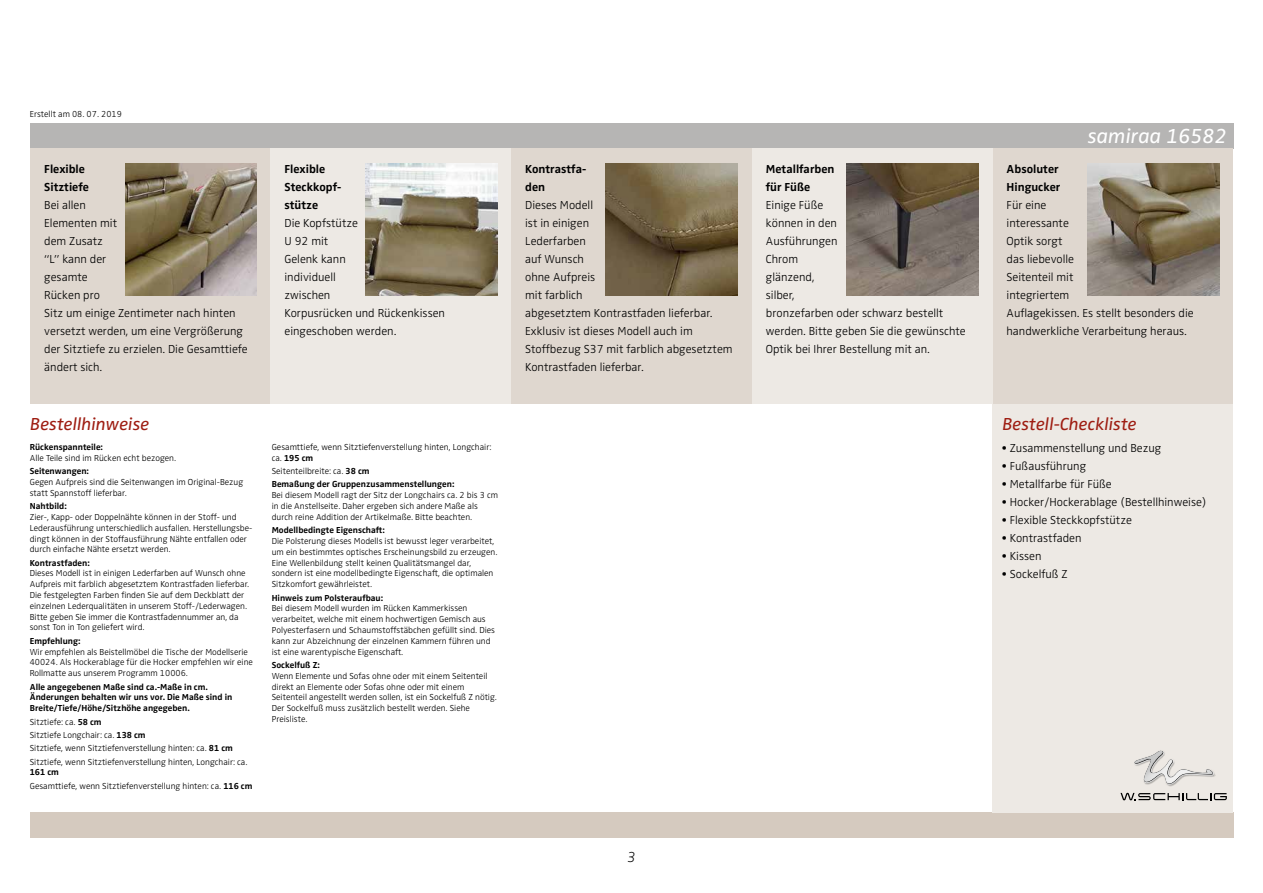
<style>
.page{position:relative;width:1263px;height:893px;background:#fff}
.page>*{position:absolute;margin:0;border:0;box-sizing:border-box;transform-origin:0 0}
.t1{font:italic 21px "Zwo Pro";color:#fff}
.t2{font:italic 18px "Zwo Pro";color:#9e1d12}
.t3{font:italic 300 expanded 15px "Zwo Pro";color:#000}
.t4{font:300 12px/18px "Zwo Pro";color:#000}
.t5{font:700 12px/18px "Zwo Pro";color:#000}
.t6{font:300 9px/10.8px "Zwo Pro";color:#000}
.t7{font:700 9px/10.8px "Zwo Pro";color:#000}
.s1{font-weight:700}
.s2{font-weight:300}
</style>
<div class="page">
<div style="left:30px;top:123px;width:1203px;height:26px;background:#b6b5b4"></div>
<div style="left:30px;top:812px;width:1203px;height:26px;background:#d5cabf"></div>
<div style="left:30px;top:149px;width:240px;height:255px;background:#dfd7cf"></div>
<div style="left:992px;top:404px;width:241px;height:408px;background:#ede9e4"></div>
<div style="left:992px;top:149px;width:241px;height:255px;background:#dfd7cf"></div>
<div style="left:752px;top:149px;width:240px;height:255px;background:#ede9e4"></div>
<div style="left:511px;top:149px;width:241px;height:255px;background:#dfd7cf"></div>
<div style="left:270px;top:149px;width:241px;height:255px;background:#ede9e4"></div>
<img style="left:125px;top:164px;width:132px;height:132px">
<img style="left:365px;top:164px;width:132px;height:132px">
<img style="left:606px;top:164px;width:132px;height:132px">
<img style="left:847px;top:164px;width:131px;height:132px">
<img style="left:1087px;top:164px;width:132px;height:132px">
<svg style="left:1146px;top:750px;width:69px;height:35px"></svg>
<img style="left:1134px;top:751px;width:79px;height:33px">
<svg style="left:1120px;top:793px;width:107px;height:7px"></svg>
<p class="t6" style="left:30px;top:109px;width:94px">Erstellt am 08. 07. 2019</p>
<h3 class="t5" style="left:44px;top:160px;width:46px">Flexible<br>Sitztiefe</h3>
<h3 class="t4" style="left:44px;top:196px;width:205px">Bei allen<br>Elementen mit<br>dem Zusatz<br>“L” kann der<br>gesamte<br>Rücken pro<br>Sitz um einige Zentimeter nach hinten versetzt werden, um eine Vergrößerung der Sitztiefe zu erzielen. Die Gesamttiefe ändert sich.</h3>
<h2 class="t2" style="left:30px;top:414px;width:121px">Bestellhinweise</h2>
<p class="t7" style="left:30px;top:442px;width:75px">Rückenspannteile:</p>
<p class="t6" style="left:30px;top:453px;width:148px">Alle Teile sind im Rücken echt bezogen.</p>
<p class="t7" style="left:30px;top:466px;width:61px">Seitenwangen:</p>
<p class="t6" style="left:30px;top:477px;width:215px">Gegen Aufpreis sind die Seitenwangen im Original-Bezug statt Spannstoff lieferbar.</p>
<p class="t7" style="left:30px;top:501px;width:38px">Nahtbild:</p>
<p class="t6" style="left:30px;top:512px;width:224px">Zier-, Kapp- oder Doppelnähte können in der Stoff- und Lederausführung unterschiedlich ausfallen. Herstellungsbe&shy;dingt können in der Stoffausführung Nähte entfallen oder durch einfache Nähte ersetzt werden.</p>
<p class="t7" style="left:30px;top:557px;width:61px">Kontrastfaden:</p>
<p class="t6" style="left:30px;top:568px;width:221px">Dieses Modell ist in einigen Lederfarben auf Wunsch ohne Aufpreis mit farblich abgesetztem Kontrastfaden lieferbar.<br>Die festgelegten Farben finden Sie auf dem Deckblatt der einzelnen Lederqualitäten in unserem Stoff-/Lederwagen.<br>Bitte geben Sie immer die Kontrastfadennummer an, da sonst Ton in Ton geliefert wird.</p>
<p class="t7" style="left:30px;top:636px;width:52px">Empfehlung:</p>
<p class="t6" style="left:30px;top:646px;width:225px">Wir empfehlen als Beistellmöbel die Tische der Modellserie<br>40024. Als Hockerablage für die Hocker empfehlen wir eine<br>Rollmatte aus unserem Programm 10006.</p>
<p class="t7" style="left:30px;top:681px;width:204px">Alle angegebenen Maße sind ca.-Maße in cm.<br>Änderungen behalten wir uns vor. Die Maße sind in<br>Breite/Tiefe/Höhe/Sitzhöhe angegeben.</p>
<p class="t6" style="left:30px;top:715px;width:219px;line-height:13.4px">Sitztiefe: ca. <span class="s1">58 cm<br></span>Sitztiefe Longchair: ca. <span class="s1">138 cm<br></span>Sitztiefe, wenn Sitztiefenverstellung hinten: ca. <span class="s1">81 cm </span>Sitztiefe, wenn Sitztiefenverstellung hinten, Longchair: ca.</p>
<p class="t6" style="left:30px;top:766px;width:224px;line-height:13.4px"><span class="s1">161 cm<br></span>Gesamttiefe, wenn Sitztiefenverstellung hinten: ca. <span class="s1">116 cm</span></p>
<h3 class="t5" style="left:284px;top:160px;width:58px">Flexible<br>Steckkopf&shy;stütze</h3>
<h3 class="t4" style="left:284px;top:214px;width:162px">Die Kopfstütze<br>U 92 mit<br>Gelenk kann<br>individuell<br>zwischen<br>Korpusrücken und Rückenkissen eingeschoben werden.</h3>
<p class="t6" style="left:272px;top:442px;width:221px">Gesamttiefe, wenn Sitztiefenverstellung hinten, Longchair: ca. <span class="s1">195 cm</span></p>
<p class="t7" style="left:272px;top:465px;width:184px;line-height:13.4px"><span class="s2">Seitenteilbreite: ca.</span> 38 cm<br>Bemaßung der Gruppenzusammenstellungen:</p>
<p class="t6" style="left:272px;top:490px;width:228px">Bei diesem Modell ragt der Sitz der Longchairs ca. 2 bis 3 cm in die Anstellseite. Daher ergeben sich andere Maße als durch reine Addition der Artikelmaße. Bitte beachten.</p>
<p class="t7" style="left:272px;top:525px;width:115px">Modellbedingte Eigenschaft:</p>
<p class="t6" style="left:272px;top:536px;width:227px">Die Polsterung dieses Modells ist bewusst leger verarbeitet, um ein bestimmtes optisches Erscheinungsbild zu erzeugen.<br>Eine Wellenbildung stellt keinen Qualitätsmangel dar, sondern ist eine modellbedingte Eigenschaft, die optimalen Sitzkomfort gewährleistet.</p>
<p class="t7" style="left:272px;top:592px;width:113px">Hinweis zum Polsteraufbau:</p>
<p class="t6" style="left:272px;top:603px;width:225px">Bei diesem Modell wurden im Rücken Kammerkissen verarbeitet, welche mit einem hochwertigen Gemisch aus Polyesterfasern und Schaumstoffstäbchen gefüllt sind. Dies kann zur Abzeichnung der einzelnen Kammern führen und ist eine warentypische Eigenschaft.</p>
<p class="t7" style="left:272px;top:660px;width:50px">Sockelfuß Z:</p>
<p class="t6" style="left:272px;top:670px;width:226px">Wenn Elemente und Sofas ohne oder mit einem Seitenteil direkt an Elemente oder Sofas ohne oder mit einem Seitenteil angestellt werden sollen, ist ein Sockelfuß Z nötig.<br>Der Sockelfuß muss zusätzlich bestellt werden. Siehe Preisliste.</p>
<h3 class="t5" style="left:525px;top:160px;width:63px">Kontrastfa&shy;den</h3>
<h3 class="t4" style="left:525px;top:196px;width:209px">Dieses Modell<br>ist in einigen<br>Lederfarben<br>auf Wunsch<br>ohne Aufpreis<br>mit farblich<br>abgesetztem Kontrastfaden lieferbar.<br>Exklusiv ist dieses Modell auch im<br>Stoffbezug S37 mit farblich abgesetztem<br>Kontrastfaden lieferbar.</h3>
<h3 class="t3" style="left:627px;top:848px;width:10px">3</h3>
<h3 class="t5" style="left:766px;top:160px;width:70px">Metallfarben für Füße</h3>
<h3 class="t4" style="left:766px;top:196px;width:201px">Einige Füße<br>können in den<br>Ausführungen<br>Chrom<br>glänzend,<br>silber,<br>bronzefarben oder schwarz bestellt werden. Bitte geben Sie die gewünschte<br>Optik bei Ihrer Bestellung mit an.</h3>
<h1 class="t1" style="left:1088px;top:124px;width:141px">samiraa 16582</h1>
<h3 class="t5" style="left:1006px;top:160px;width:55px">Absoluter<br>Hingucker</h3>
<h3 class="t4" style="left:1006px;top:196px;width:189px">Für eine<br>interessante<br>Optik sorgt<br>das liebevolle<br>Seitenteil mit<br>integriertem<br>Auflagekissen. Es stellt besonders die handwerkliche Verarbeitung heraus.</h3>
<h2 class="t2" style="left:1002px;top:414px;width:136px">Bestell-Checkliste</h2>
<h3 class="t4" style="left:1002px;top:440px;width:161px">• Zusammenstellung und Bezug</h3>
<h3 class="t4" style="left:1002px;top:458px;width:86px">• Fußausführung</h3>
<h3 class="t4" style="left:1002px;top:476px;width:111px">• Metallfarbe für Füße</h3>
<h3 class="t4" style="left:1002px;top:494px;width:206px">• Hocker/Hockerablage (Bestellhinweise)</h3>
<h3 class="t4" style="left:1002px;top:512px;width:131px">• Flexible Steckkopfstütze</h3>
<h3 class="t4" style="left:1002px;top:530px;width:81px">• Kontrastfaden</h3>
<h3 class="t4" style="left:1002px;top:548px;width:41px">• Kissen</h3>
<h3 class="t4" style="left:1002px;top:566px;width:67px">• Sockelfuß Z</h3>
</div>
